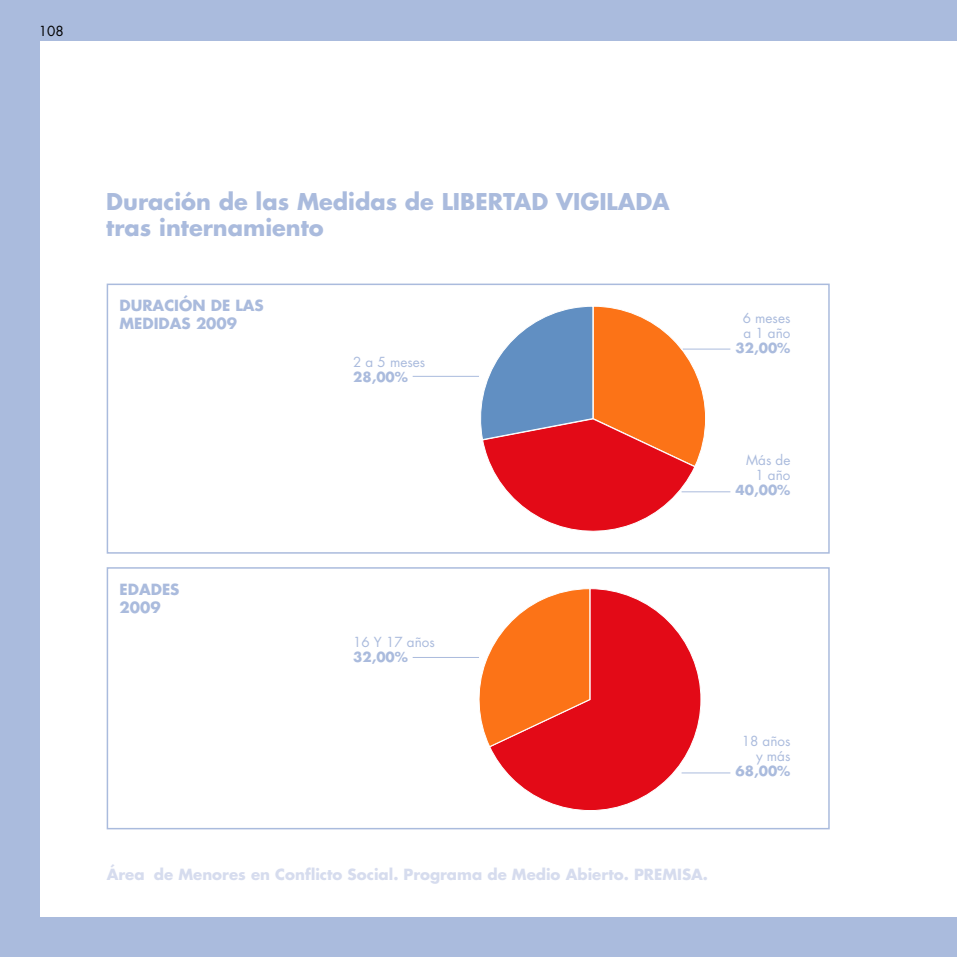
<style>
.page{position:relative;width:957px;height:957px;background:#abd}
.page>*{position:absolute;margin:0;border:0;box-sizing:border-box;transform-origin:0 0}
.t1{font:700 22.5px/25.5px "Futura";color:#abd}
.t2{font:700 15px "Futura";color:#d6dcee}
.t3{font:700 15px/18px "Futura";color:#abd}
.t4{font:13.5px/15px "Futura";color:#abd;text-align:right}
.t5{font:700 13.5px "Futura";color:#abd}
.t6{font:13.5px "Futura";color:#000}
</style>
<div class="page">
<div style="left:40px;top:41px;width:916px;height:875px;background:#fff"></div>
<hr style="left:956px;top:41px;width:1px;height:875px;background:#fff">
<div style="left:107px;top:567px;width:722px;height:262px;border:2px solid #abd"></div>
<div style="left:107px;top:283px;width:722px;height:270px;border:2px solid #abd"></div>
<hr style="left:413px;top:376px;width:66px;height:1px;background:#abd">
<hr style="left:413px;top:657px;width:66px;height:1px;background:#abd">
<hr style="left:683px;top:349px;width:47px;height:1px;background:#abd">
<hr style="left:681px;top:491px;width:49px;height:1px;background:#abd">
<hr style="left:681px;top:772px;width:49px;height:1px;background:#abd">
<svg style="left:477px;top:306px;width:229px;height:226px"></svg>
<svg style="left:490px;top:588px;width:211px;height:223px"></svg>
<svg style="left:479px;top:588px;width:112px;height:159px"></svg>
<p class="t6" style="left:39px;top:21px;width:26px">108</p>
<h1 class="t1" style="left:106px;top:188px;width:565px">Duración de las Medidas de LIBERTAD VIGILADA tras internamiento</h1>
<p class="t3" style="left:119px;top:295px;width:146px">DURACIÓN DE LAS<br>MEDIDAS 2009</p>
<p class="t4" style="left:353px;top:354px;width:74px">2 a 5 meses</p>
<p class="t5" style="left:353px;top:368px;width:56px">28,00%</p>
<p class="t4" style="left:743px;top:311px;width:49px;text-align:left">6 meses a 1 año</p>
<p class="t5" style="left:735px;top:339px;width:56px">32,00%</p>
<p class="t4" style="left:746px;top:452px;width:46px">Más de<br>1 año</p>
<p class="t5" style="left:735px;top:480px;width:56px">40,00%</p>
<p class="t3" style="left:119px;top:579px;width:62px">EDADES<br>2009</p>
<p class="t4" style="left:353px;top:634px;width:83px">16 Y 17 años</p>
<p class="t5" style="left:353px;top:647px;width:56px">32,00%</p>
<p class="t4" style="left:742px;top:733px;width:50px">18 años y más</p>
<p class="t5" style="left:735px;top:761px;width:56px">68,00%</p>
<p class="t2" style="left:107px;top:864px;width:603px">Área de Menores en Conflicto Social. Programa de Medio Abierto. PREMISA.</p>
</div>
